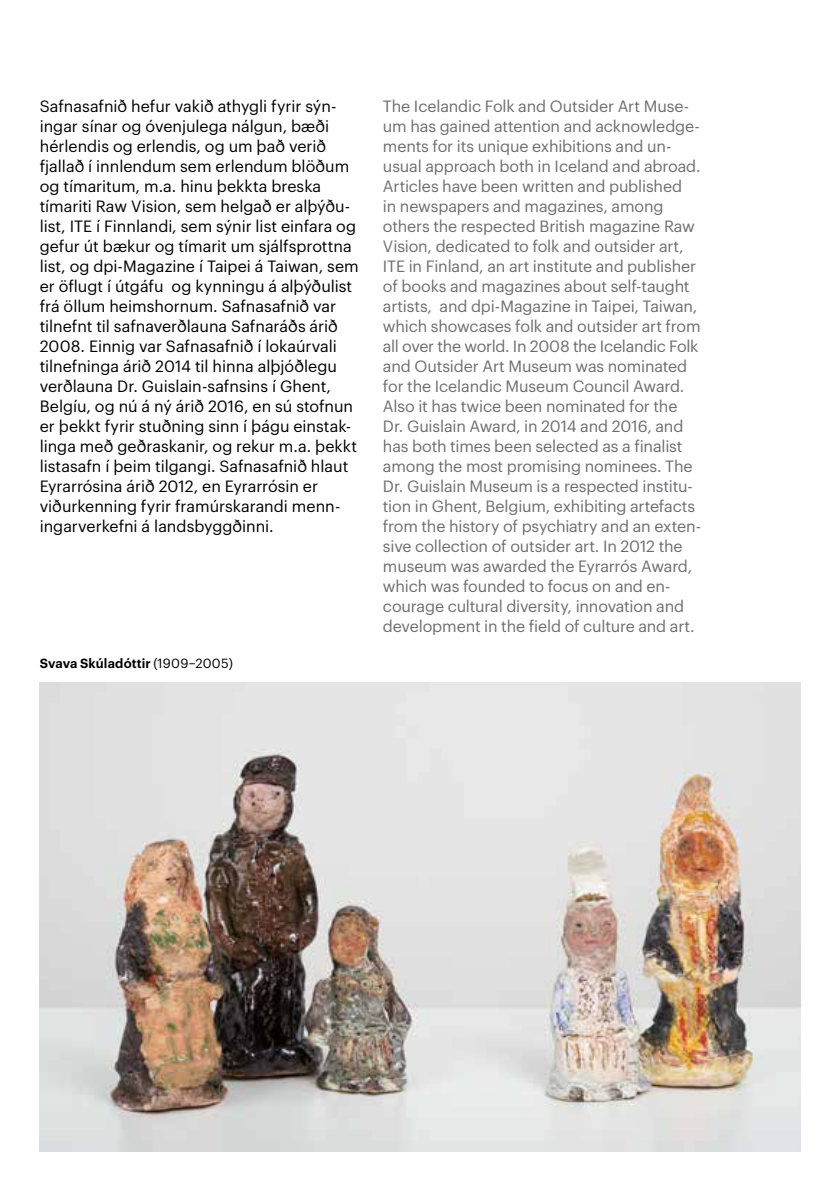
<style>
.page{position:relative;width:840px;height:1191px;background:#fff}
.page>*{position:absolute;margin:0;border:0;box-sizing:border-box;transform-origin:0 0}
.t1{font:16px/20px "Graphik";letter-spacing:-.01em;color:#6d6e71}
.t2{font:16px/20px "Graphik";letter-spacing:-.005em;color:#000}
.t3{font:600 13px "Graphik";letter-spacing:.005em;color:#000}
.s1{font-weight:400}
</style>
<div class="page">
<img style="left:40px;top:683px;width:759px;height:468px">
<p class="t2" style="left:40px;top:94px;width:320px">Safnasafnið hefur vakið athygli fyrir sýn&shy;ingar sínar og óvenjulega nálgun, bæði hérlendis og erlendis, og um það verið fjallað í innlendum sem erlendum blöðum og tímaritum, m.a. hinu þekkta breska tímariti Raw Vision, sem helgað er alþýðu&shy;list, ITE í Finnlandi, sem sýnir list einfara og gefur út bækur og tímarit um sjálfsprottna list, og dpi-Magazine í Taipei á Taiwan, sem er öflugt í útgáfu og kynningu á alþýðulist frá öllum heimshornum. Safnasafnið var tilnefnt til safnaverðlauna Safnaráðs árið 2008. Einnig var Safnasafnið í lokaúrvali tilnefninga árið 2014 til hinna alþjóðlegu verðlauna Dr. Guislain-safnsins í Ghent, Belgíu, og nú á ný árið 2016, en sú stofnun er þekkt fyrir stuðning sinn í þágu einstak&shy;linga með geðraskanir, og rekur m.a. þekkt listasafn í þeim tilgangi. Safnasafnið hlaut Eyrarrósina árið 2012, en Eyrarrósin er viðurkenning fyrir framúrskarandi menn&shy;ingarverkefni á landsbyggðinni.</p>
<p class="t1" style="left:383px;top:94px;width:319px">The Icelandic Folk and Outsider Art Muse&shy;um has gained attention and acknowledge&shy;ments for its unique exhibitions and un&shy;usual approach both in Iceland and abroad.<br>Articles have been written and published<br>in newspapers and magazines, among others the respected British magazine Raw Vision, dedicated to folk and outsider art, ITE in Finland, an art institute and publisher of books and magazines about self-taught artists, and dpi-Magazine in Taipei, Taiwan, which showcases folk and outsider art from all over the world. In 2008 the Icelandic Folk and Outsider Art Museum was nominated for the Icelandic Museum Council Award.<br>Also it has twice been nominated for the Dr. Guislain Award, in 2014 and 2016, and has both times been selected as a finalist among the most promising nominees. The Dr. Guislain Museum is a respected institu&shy;tion in Ghent, Belgium, exhibiting artefacts from the history of psychiatry and an exten&shy;sive collection of outsider art. In 2012 the museum was awarded the Eyrarrós Award, which was founded to focus on and en&shy;courage cultural diversity, innovation and development in the field of culture and art.</p>
<p class="t3" style="left:40px;top:653px;width:194px">Svava Skúladóttir <span class="s1">(1909–2005)</span></p>
</div>
